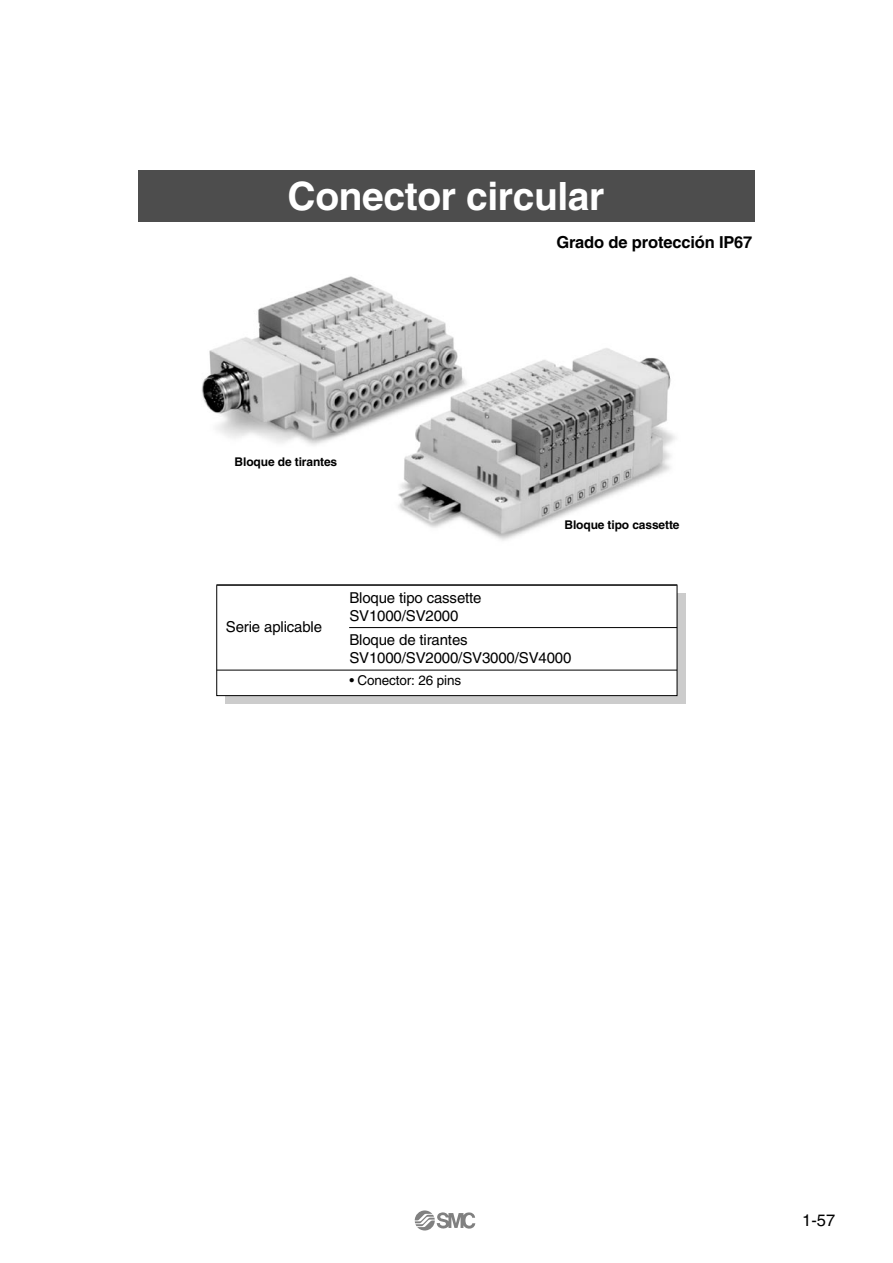
<style>
.page{position:relative;width:893px;height:1263px;background:#fff}
.page>*{position:absolute;margin:0;border:0;box-sizing:border-box;transform-origin:0 0}
.t1{font:700 39px "Helvetica";letter-spacing:-.01em;color:#fff}
.t2{font:700 16.5px "Helvetica";letter-spacing:-.01em;color:#000}
.t3{font:16.5px "Helvetica";color:#000}
.t4{font:15px/18px "Helvetica";letter-spacing:-.01em;color:#000}
.t5{font:13.5px "Helvetica";letter-spacing:-.01em;color:#000}
.t6{font:700 12px "Helvetica";letter-spacing:-.01em;color:#000}
</style>
<div class="page">
<img style="left:201px;top:276px;width:474px;height:265px">
<div style="left:225px;top:593px;width:461px;height:111px;background:#ccc"></div>
<div style="left:217px;top:585px;width:460px;height:111px;background:#fff"></div>
<div style="left:216px;top:585px;width:461px;height:111px;border:1px solid #000"></div>
<hr style="left:217px;top:584px;width:460px;height:2px;background:#000">
<div style="left:138px;top:170px;width:617px;height:51px;background:#4d4d4d"></div>
<svg style="left:415px;top:1210px;width:60px;height:20px"></svg>
<hr style="left:349px;top:627px;width:328px;height:1px;background:#000">
<hr style="left:217px;top:670px;width:460px;height:1px;background:#000">
<p class="t1" style="left:288px;top:172px;width:318px">Conector circular</p>
<p class="t2" style="left:556px;top:232px;width:198px">Grado de protección IP67</p>
<p class="t6" style="left:235px;top:454px;width:104px">Bloque de tirantes</p>
<p class="t6" style="left:564px;top:517px;width:117px">Bloque tipo cassette</p>
<p class="t4" style="left:226px;top:618px;width:98px">Serie aplicable</p>
<p class="t4" style="left:349px;top:589px;width:134px">Bloque tipo cassette<br>SV1000/SV2000</p>
<p class="t4" style="left:349px;top:631px;width:224px">Bloque de tirantes<br>SV1000/SV2000/SV3000/SV4000</p>
<p class="t5" style="left:349px;top:673px;width:113px">• Conector: 26 pins</p>
<p class="t3" style="left:802px;top:1210px;width:35px">1-57</p>
</div>
